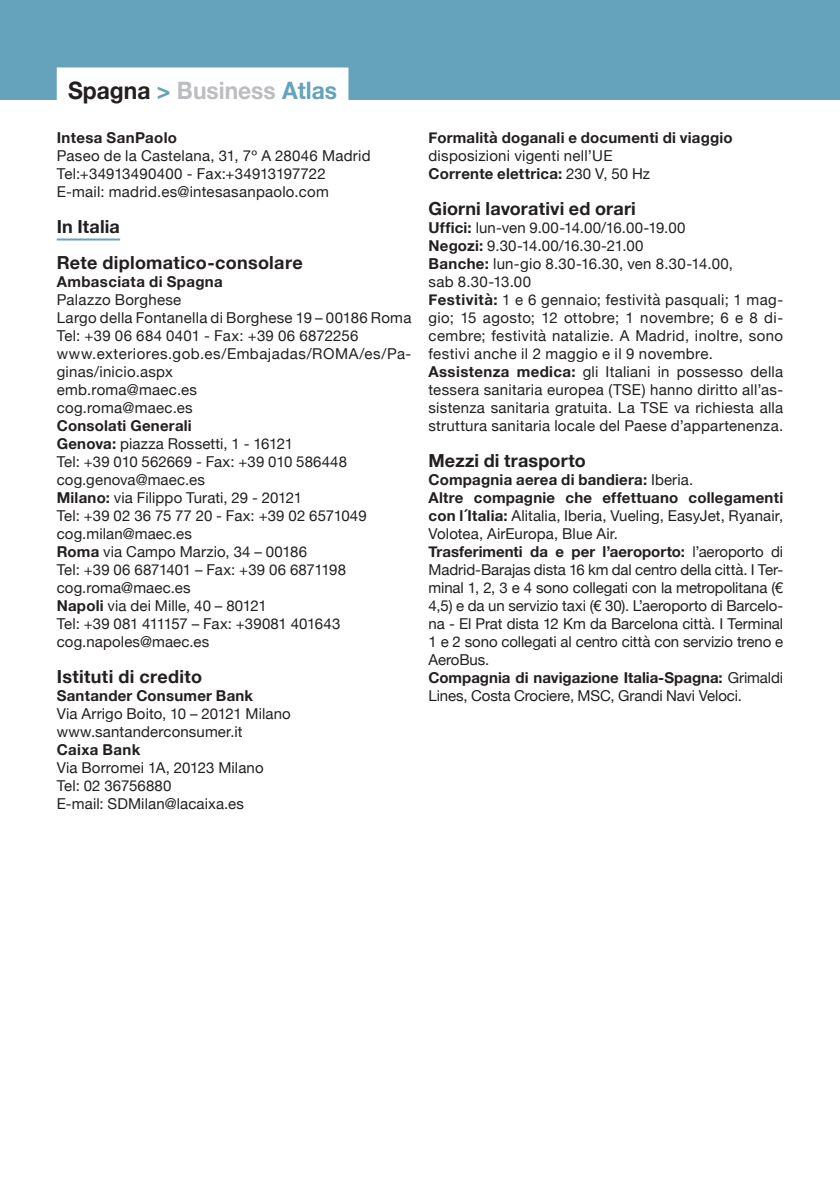
<style>
.page{position:relative;width:840px;height:1191px;background:#fff}
.page>*{position:absolute;margin:0;border:0;box-sizing:border-box;transform-origin:0 0}
.t1{font:700 24px "Helvetica Neue";color:#bcbdc0;scale:.95 1}
.t2{font:700 18px "Helvetica Neue";letter-spacing:.015em;color:#231f20}
.t3{font:15px/18px "Helvetica Neue";letter-spacing:.01em;color:#231f20;text-align:justify}
.t4{font:700 15px "Helvetica Neue";letter-spacing:.015em;color:#231f20}
.t5{font:15px/18px "Helvetica Neue";letter-spacing:.035em;color:#231f20}
.t6{font:15px "Helvetica Neue";letter-spacing:-.015em;color:#231f20}
.s1{color:#231f20}
.s2{color:#64a3bb}
.s3{font-weight:700}
.s4{font-weight:400}
</style>
<div class="page">
<div style="left:0;top:0;width:839px;height:99px;background:#64a3bb"></div>
<hr style="left:57px;top:238px;width:63px;height:2px;background:#64a3bb">
<div style="left:57px;top:67px;width:291px;height:36px;background:#fff"></div>
<p class="t1" style="left:68px;top:72px;width:284px"><span class="s1">Spagna</span> <span class="s2">&gt;</span> Business <span class="s2">Atlas</span></p>
<p class="t4" style="left:57px;top:126px;width:122px">Intesa SanPaolo</p>
<p class="t3" style="left:57px;top:147px;width:315px">Paseo de la Castelana, 31, 7º A 28046 Madrid</p>
<p class="t3" style="left:57px;top:165px;width:270px">Tel:+34913490400 - Fax:+34913197722</p>
<p class="t3" style="left:57px;top:183px;width:273px">E-mail: madrid.es@intesasanpaolo.com</p>
<p class="t2" style="left:57px;top:212px;width:65px">In Italia</p>
<p class="t2" style="left:57px;top:248px;width:247px">Rete diplomatico-consolare</p>
<p class="t4" style="left:57px;top:270px;width:167px">Ambasciata di Spagna</p>
<p class="t3" style="left:57px;top:291px;width:126px">Palazzo Borghese</p>
<p class="t3" style="left:57px;top:309px;width:356px">Largo della Fontanella di Borghese 19 – 00186 Roma</p>
<p class="t3" style="left:57px;top:327px;width:303px">Tel: +39 06 684 0401 - Fax: +39 06 6872256</p>
<p class="t5" style="left:57px;top:345px;width:356px">www.exteriores.gob.es/Embajadas/ROMA/es/Pa&shy;ginas/inicio.aspx</p>
<p class="t3" style="left:57px;top:381px;width:142px">emb.roma@maec.es</p>
<p class="t3" style="left:57px;top:399px;width:137px">cog.roma@maec.es</p>
<p class="t4" style="left:57px;top:414px;width:136px">Consolati Generali</p>
<p class="t3" style="left:57px;top:435px;width:238px"><span class="s3">Genova:</span> piazza Rossetti, 1 - 16121</p>
<p class="t3" style="left:57px;top:453px;width:292px">Tel: +39 010 562669 - Fax: +39 010 586448</p>
<p class="t3" style="left:57px;top:471px;width:149px">cog.genova@maec.es</p>
<p class="t3" style="left:57px;top:489px;width:247px"><span class="s3">Milano:</span> via Filippo Turati, 29 - 20121</p>
<p class="t3" style="left:57px;top:507px;width:311px">Tel: +39 02 36 75 77 20 - Fax: +39 02 6571049</p>
<p class="t3" style="left:57px;top:525px;width:137px">cog.milan@maec.es</p>
<p class="t3" style="left:57px;top:543px;width:252px"><span class="s3">Roma</span> via Campo Marzio, 34 – 00186</p>
<p class="t3" style="left:57px;top:561px;width:290px">Tel: +39 06 6871401 – Fax: +39 06 6871198</p>
<p class="t3" style="left:57px;top:579px;width:135px">cog.roma@maec.es</p>
<p class="t3" style="left:57px;top:597px;width:211px"><span class="s3">Napoli</span> via dei Mille, 40 – 80121</p>
<p class="t6" style="left:57px;top:613px;width:285px">Tel: +39 081 411157 – Fax: +39081 401643</p>
<p class="t3" style="left:57px;top:633px;width:154px">cog.napoles@maec.es</p>
<p class="t2" style="left:57px;top:662px;width:147px">Istituti di credito</p>
<p class="t4" style="left:57px;top:684px;width:198px">Santander Consumer Bank</p>
<p class="t3" style="left:57px;top:705px;width:235px">Via Arrigo Boito, 10 – 20121 Milano</p>
<p class="t3" style="left:57px;top:723px;width:187px">www.santanderconsumer.it</p>
<p class="t4" style="left:57px;top:738px;width:85px">Caixa Bank</p>
<p class="t3" style="left:57px;top:759px;width:208px">Via Borromei 1A, 20123 Milano</p>
<p class="t3" style="left:57px;top:777px;width:116px">Tel: 02 36756880</p>
<p class="t3" style="left:57px;top:795px;width:189px">E-mail: SDMilan@lacaixa.es</p>
<p class="t4" style="left:428px;top:126px;width:305px">Formalità doganali e documenti di viaggio</p>
<p class="t3" style="left:428px;top:147px;width:185px">disposizioni vigenti nell’UE</p>
<p class="t4" style="left:428px;top:162px;width:223px">Corrente elettrica: <span class="s4">230 V, 50 Hz</span></p>
<p class="t2" style="left:428px;top:194px;width:209px">Giorni lavorativi ed orari</p>
<p class="t3" style="left:428px;top:219px;width:258px"><span class="s3">Uffici:</span> lun-ven 9.00-14.00/16.00-19.00</p>
<p class="t3" style="left:428px;top:237px;width:216px"><span class="s3">Negozi:</span> 9.30-14.00/16.30-21.00</p>
<p class="t3" style="left:428px;top:255px;width:306px"><span class="s3">Banche:</span> lun-gio 8.30-16.30, ven 8.30-14.00,</p>
<p class="t3" style="left:428px;top:273px;width:104px">sab 8.30-13.00</p>
<p class="t3" style="left:428px;top:291px;width:356px"><span class="s3">Festività:</span> 1 e 6 gennaio; festività pasquali; 1 mag&shy;gio; 15 agosto; 12 ottobre; 1 novembre; 6 e 8 di&shy;cembre; festività natalizie. A Madrid, inoltre, sono festivi anche il 2 maggio e il 9 novembre.</p>
<p class="t3" style="left:428px;top:363px;width:356px"><span class="s3">Assistenza medica:</span> gli Italiani in possesso della tessera sanitaria europea (TSE) hanno diritto all’as&shy;sistenza sanitaria gratuita. La TSE va richiesta alla struttura sanitaria locale del Paese d’appartenenza.</p>
<p class="t2" style="left:428px;top:446px;width:159px">Mezzi di trasporto</p>
<p class="t4" style="left:428px;top:468px;width:266px">Compagnia aerea di bandiera: <span class="s4">Iberia.</span></p>
<p class="t3" style="left:428px;top:489px;width:356px"><span class="s3">Altre compagnie che effettuano collegamenti con l´Italia:</span> Alitalia, Iberia, Vueling, EasyJet, Ryanair, Volotea, AirEuropa, Blue Air.</p>
<p class="t3" style="left:428px;top:543px;width:356px"><span class="s3">Trasferimenti da e per l’aeroporto:</span> l’aeroporto di Madrid-Barajas dista 16 km dal centro della città. I Ter&shy;minal 1, 2, 3 e 4 sono collegati con la metropolitana (€ 4,5) e da un servizio taxi (€ 30). L’aeroporto di Barcelo&shy;na - El Prat dista 12 Km da Barcelona città. I Terminal 1 e 2 sono collegati al centro città con servizio treno e AeroBus.</p>
<p class="t3" style="left:428px;top:669px;width:356px"><span class="s3">Compagnia di navigazione Italia-Spagna:</span> Grimaldi<br>Lines, Costa Crociere, MSC, Grandi Navi Veloci.</p>
</div>
